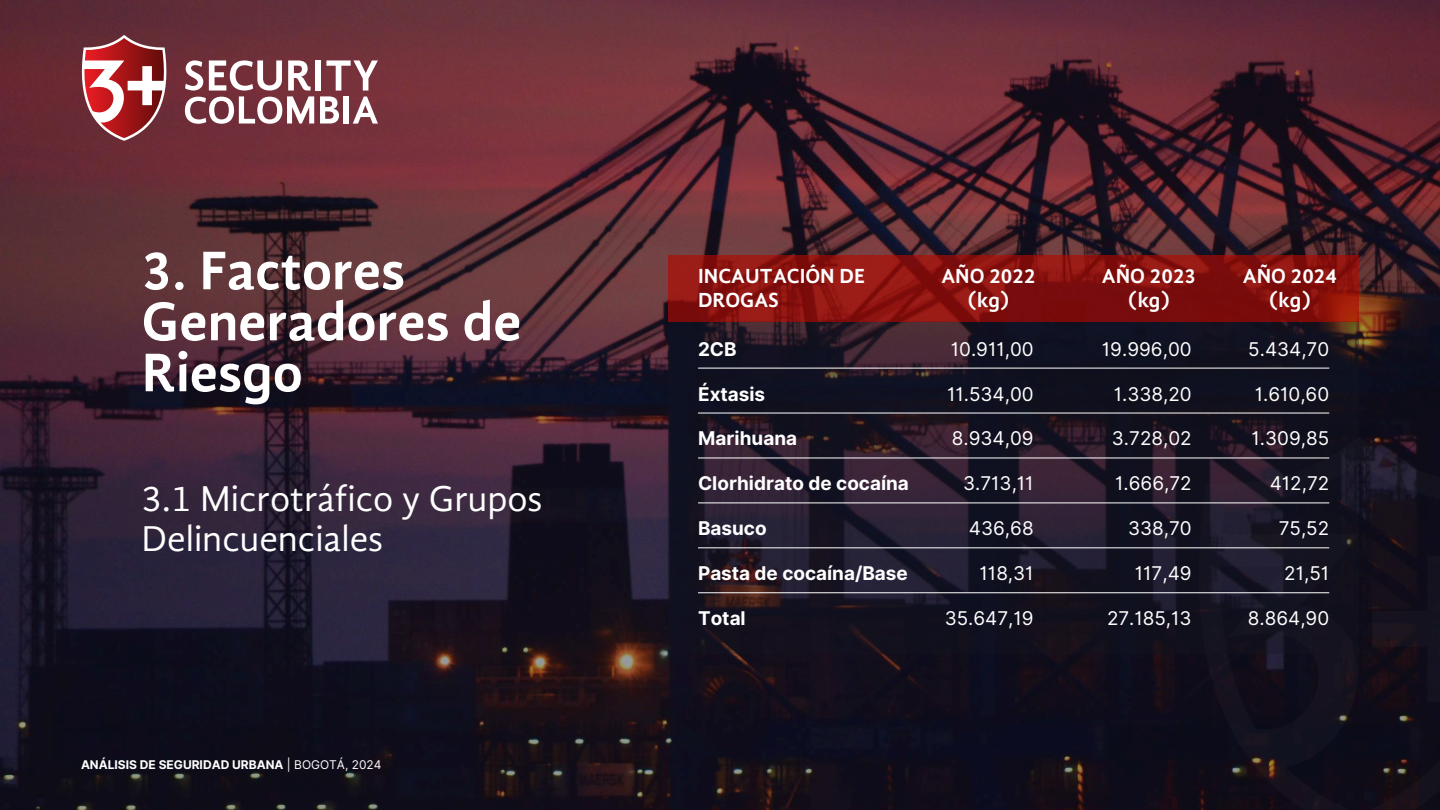
<style>
.page{position:relative;width:1440px;height:810px;background:#fff}
.page>*{position:absolute;margin:0;border:0;box-sizing:border-box;transform-origin:0 0}
.t1{font:700 56px/51px "Gandhi Sans";color:#fff}
.t2{font:37px/39.8px "Gandhi Sans";color:#fff}
.t3{font:700 21px/24.5px "Gandhi Sans";color:#fff;text-align:center}
.t4{font:18.9px "Inter";color:#fff}
.t5{font:700 18.9px "Inter";color:#fff}
.t6{font:700 12px "Inter";color:#fff}
.s1{font-weight:400}
</style>
<div class="page">
<img style="left:0;top:0;width:1440px;height:810px">
<svg style="left:1199px;top:437px;width:241px;height:373px;fill:#110d1a"></svg>
<svg style="left:668px;top:321px;width:690px;height:332px;fill:#121120"></svg>
<hr style="left:698px;top:368px;width:631px;height:1px;background:#fff">
<hr style="left:698px;top:413px;width:631px;height:1px;background:#fff">
<hr style="left:698px;top:458px;width:631px;height:1px;background:#fff">
<hr style="left:698px;top:502px;width:631px;height:1px;background:#fff">
<hr style="left:698px;top:547px;width:631px;height:1px;background:#fff">
<hr style="left:698px;top:592px;width:631px;height:1px;background:#fff">
<svg style="left:668px;top:255px;width:691px;height:66px;fill:#800d0d"></svg>
<div style="left:316px;top:60px;width:5px;height:31px;background:#fff"></div>
<svg style="left:185px;top:60px;width:129px;height:64px"></svg>
<svg style="left:320px;top:60px;width:58px;height:64px"></svg>
<svg style="left:82px;top:35px;width:87px;height:106px"></svg>
<h1 class="t1" style="left:142px;top:249px;width:381px">3. Factores<br>Generadores de<br>Riesgo</h1>
<h2 class="t2" style="left:142px;top:481px;width:403px">3.1 Microtráfico y Grupos<br>Delincuenciales</h2>
<p class="t6" style="left:81px;top:758px;width:302px">ANÁLISIS DE SEGURIDAD URBANA <span class="s1">| BOGOTÁ, 2024</span></p>
<p class="t3" style="left:698px;top:265px;width:169px;text-align:left">INCAUTACIÓN DE<br>DROGAS</p>
<p class="t3" style="left:941px;top:265px;width:96px">AÑO 2022 (kg)</p>
<p class="t3" style="left:1102px;top:265px;width:96px">AÑO 2023 (kg)</p>
<p class="t3" style="left:1243px;top:265px;width:96px">AÑO 2024 (kg)</p>
<p class="t5" style="left:698px;top:338px;width:40px">2CB</p>
<p class="t5" style="left:698px;top:382px;width:69px">Éxtasis</p>
<p class="t5" style="left:698px;top:427px;width:100px">Marihuana</p>
<p class="t5" style="left:698px;top:472px;width:212px">Clorhidrato de cocaína</p>
<p class="t5" style="left:698px;top:517px;width:70px">Basuco</p>
<p class="t5" style="left:698px;top:562px;width:211px">Pasta de cocaína/Base</p>
<p class="t5" style="left:698px;top:607px;width:49px">Total</p>
<p class="t4" style="left:951px;top:338px;width:84px">10.911,00</p>
<p class="t4" style="left:947px;top:382px;width:88px">11.534,00</p>
<p class="t4" style="left:952px;top:427px;width:83px">8.934,09</p>
<p class="t4" style="left:963px;top:472px;width:72px">3.713,11</p>
<p class="t4" style="left:969px;top:517px;width:66px">436,68</p>
<p class="t4" style="left:980px;top:562px;width:56px">118,31</p>
<p class="t4" style="left:945px;top:607px;width:90px">35.647,19</p>
<p class="t4" style="left:1102px;top:338px;width:91px">19.996,00</p>
<p class="t4" style="left:1114px;top:382px;width:79px">1.338,20</p>
<p class="t4" style="left:1112px;top:427px;width:81px">3.728,02</p>
<p class="t4" style="left:1115px;top:472px;width:78px">1.666,72</p>
<p class="t4" style="left:1128px;top:517px;width:65px">338,70</p>
<p class="t4" style="left:1135px;top:562px;width:58px">117,49</p>
<p class="t4" style="left:1107px;top:607px;width:86px">27.185,13</p>
<p class="t4" style="left:1248px;top:338px;width:82px">5.434,70</p>
<p class="t4" style="left:1255px;top:382px;width:76px">1.610,60</p>
<p class="t4" style="left:1252px;top:427px;width:79px">1.309,85</p>
<p class="t4" style="left:1270px;top:472px;width:61px">412,72</p>
<p class="t4" style="left:1279px;top:517px;width:52px">75,52</p>
<p class="t4" style="left:1284px;top:562px;width:46px">21,51</p>
<p class="t4" style="left:1248px;top:607px;width:83px">8.864,90</p>
</div>
